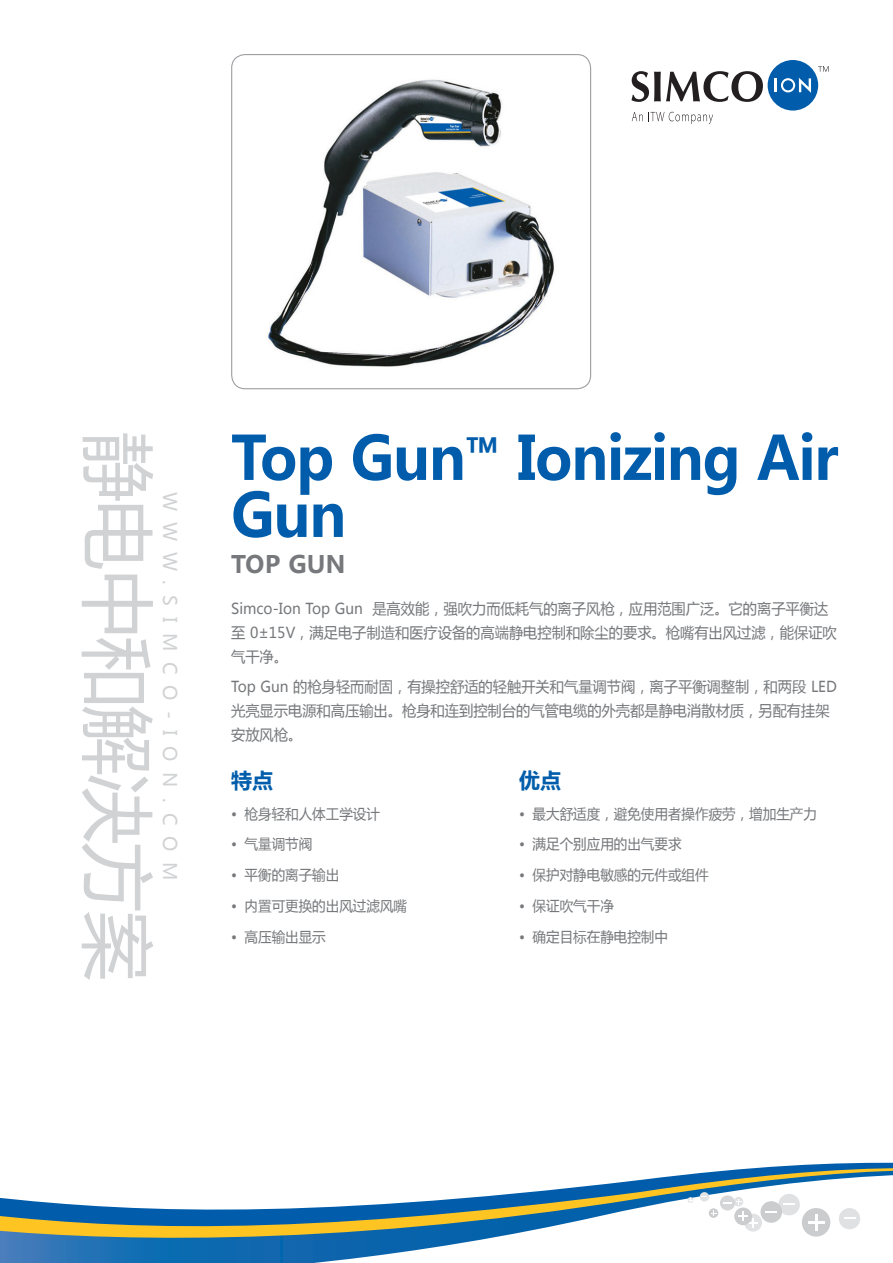
<style>
.page{position:relative;width:893px;height:1263px;background:#fff}
.page>*{position:absolute;margin:0;border:0;box-sizing:border-box;transform-origin:0 0}
.t1{font:73.5px "Microsoft Ya Hei";letter-spacing:-.02em;color:#d1d2d4;scale:.95 1}
.Cover__Main_head{font:700 60px/57px "Microsoft Ya Hei";letter-spacing:-.02em;color:#015dab;scale:.95 1}
.Cover__Subhead{font:700 24px "Microsoft Ya Hei";color:#76787b}
.Cover__F_B_Head{font:700 21px "Microsoft Ya Hei";color:#015dab}
.t2{font:18.75px "Microsoft Ya Hei";letter-spacing:.57em;color:#d1d2d4}
.Cover__Body_Copy{font:15px/24px "Microsoft Ya Hei";color:#76787b;scale:.95 1}
.Cover__F_B_bullets{font:14.25px "Microsoft Ya Hei";color:#76787b;scale:.95 1}
.s1{font-size:45px}
</style>
<div class="page">
<svg style="left:818px;top:66px;width:11px;height:6px"></svg>
<div style="left:768px;top:60px;width:50px;height:51px;background:#015dab;border-radius:50%"></div>
<svg style="left:775px;top:78px;width:36px;height:15px"></svg>
<svg style="left:631px;top:71px;width:132px;height:31px"></svg>
<svg style="left:632px;top:112px;width:81px;height:12px"></svg>
<svg style="left:757px;top:1162px;width:136px;height:6px"></svg>
<svg style="left:0;top:1170px;width:893px;height:93px"></svg>
<div style="left:734px;top:1197px;width:9px;height:9px;background:#e1e2e4;border-radius:50%"></div>
<div style="left:778px;top:1194px;width:22px;height:21px;background:#e0e1e3;border-radius:50%"></div>
<svg style="left:783px;top:1203px;width:12px;height:2px"></svg>
<div style="left:744px;top:1214px;width:18px;height:17px;background:#e1e2e4;border-radius:50%"></div>
<svg style="left:700px;top:1192px;width:9px;height:9px"></svg>
<div style="left:720px;top:1195px;width:15px;height:15px;background:#d5d6d8;border-radius:50%"></div>
<svg style="left:734px;top:1207px;width:18px;height:18px"></svg>
<div style="left:760px;top:1201px;width:22px;height:22px;background:#cbccce;border-radius:50%"></div>
<div style="left:802px;top:1208px;width:28px;height:28px;background:#cbccce;border-radius:50%"></div>
<div style="left:839px;top:1208px;width:21px;height:21px;background:#e0e1e3;border-radius:50%"></div>
<svg style="left:723px;top:1199px;width:18px;height:5px"></svg>
<svg style="left:765px;top:1211px;width:12px;height:1px"></svg>
<svg style="left:844px;top:1217px;width:12px;height:2px"></svg>
<svg style="left:738px;top:1211px;width:20px;height:16px"></svg>
<svg style="left:808px;top:1214px;width:16px;height:16px"></svg>
<svg style="left:709px;top:1208px;width:9px;height:10px"></svg>
<svg style="left:711px;top:1210px;width:5px;height:6px"></svg>
<svg style="left:688px;top:1197px;width:5px;height:6px"></svg>
<img style="left:267px;top:79px;width:287px;height:288px">
<div style="left:231px;top:54px;width:360px;height:335px;border:1px solid #9d9fa2;border-radius:14px"></div>
<h1 class="t1" style="left:168px;top:432px;width:579px;rotate:90deg">静电中和解决方案</h1>
<p class="t2" style="left:183px;top:492px;width:390px;rotate:90deg">WWW.SIMCO-ION.COM</p>
<p class="Cover__Main_head" style="left:231px;top:427px;width:641px">Top Gun<span class="s1">™</span> Ionizing Air<br>Gun</p>
<p class="Cover__Subhead" style="left:231px;top:548px;width:116px">TOP GUN</p>
<p class="Cover__Body_Copy" style="left:231px;top:596px;width:639px">Simco-Ion Top Gun 是高效能，强吹力而低耗气的离子风枪，应用范围广泛。它的离子平衡达至 0±15V，满足电子制造和医疗设备的高端静电控制和除尘的要求。枪嘴有出风过滤，能保证吹气干净。</p>
<p class="Cover__Body_Copy" style="left:231px;top:674px;width:639px">Top Gun 的枪身轻而耐固，有操控舒适的轻触开关和气量调节阀，离子平衡调整制，和两段 LED光亮显示电源和高压输出。枪身和连到控制台的气管电缆的外壳都是静电消散材质，另配有挂架安放风枪。</p>
<p class="Cover__F_B_Head" style="left:231px;top:765px;width:43px">特点</p>
<p class="Cover__F_B_Head" style="left:519px;top:765px;width:43px">优点</p>
<p class="Cover__F_B_bullets" style="left:231px;top:804px;width:158px">• 枪身轻和人体工学设计</p>
<p class="Cover__F_B_bullets" style="left:519px;top:804px;width:315px">• 最大舒适度，避免使用者操作疲劳，增加生产力</p>
<p class="Cover__F_B_bullets" style="left:231px;top:835px;width:87px">• 气量调节阀</p>
<p class="Cover__F_B_bullets" style="left:519px;top:835px;width:172px">• 满足个别应用的出气要求</p>
<p class="Cover__F_B_bullets" style="left:231px;top:865px;width:115px">• 平衡的离子输出</p>
<p class="Cover__F_B_bullets" style="left:519px;top:865px;width:201px">• 保护对静电敏感的元件或组件</p>
<p class="Cover__F_B_bullets" style="left:231px;top:896px;width:187px">• 内置可更换的出风过滤风嘴</p>
<p class="Cover__F_B_bullets" style="left:519px;top:896px;width:101px">• 保证吹气干净</p>
<p class="Cover__F_B_bullets" style="left:231px;top:927px;width:101px">• 高压输出显示</p>
<p class="Cover__F_B_bullets" style="left:519px;top:927px;width:158px">• 确定目标在静电控制中</p>
</div>
